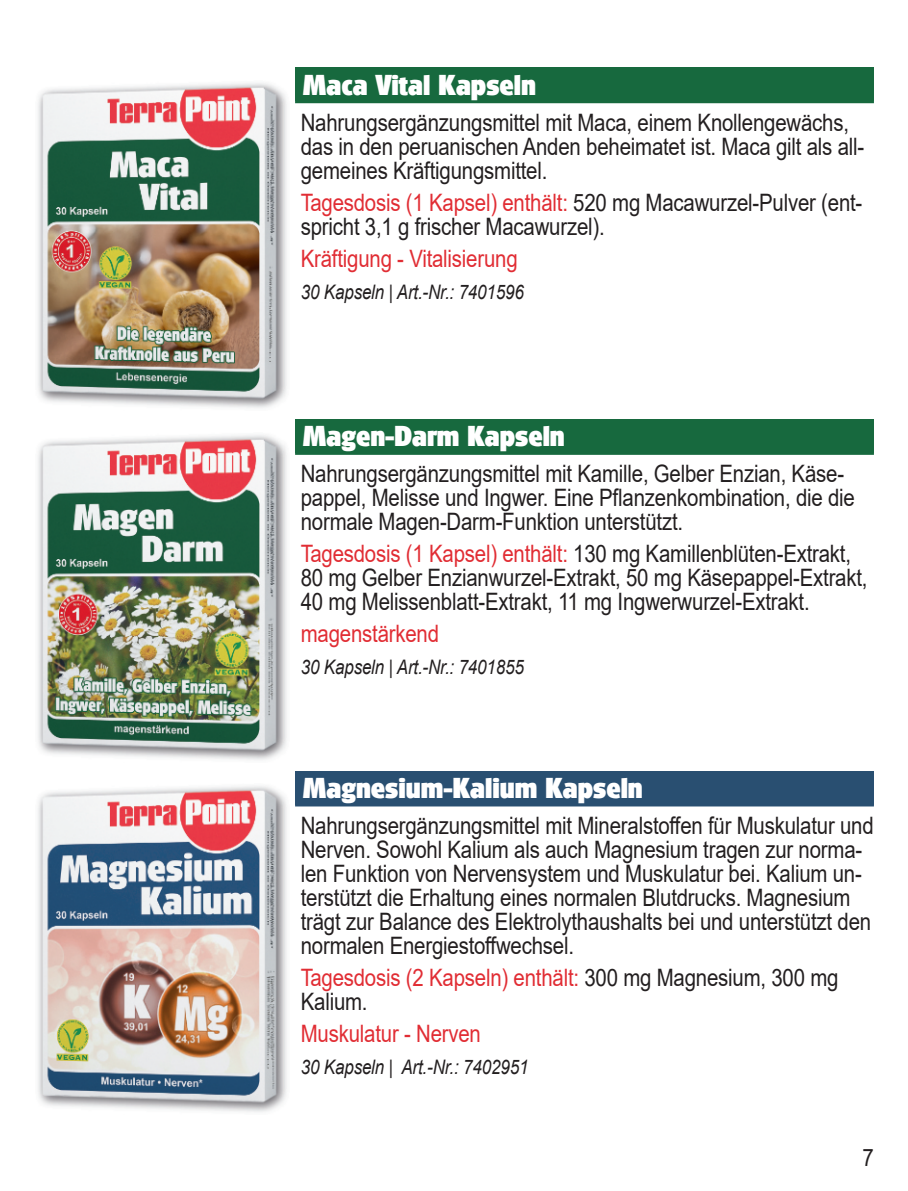
<style>
.page{position:relative;width:908px;height:1191px;background:#fff}
.page>*{position:absolute;margin:0;border:0;box-sizing:border-box;transform-origin:0 0}
.t1{font:28px "Palent";color:#fff}
.t2{font:24px/24px "Arial";letter-spacing:-.01em;color:#231f20;scale:.85 1}
.t3{font:24px/24px "Arial";letter-spacing:-.01em;color:#e12d34;scale:.85 1}
.t4{font:italic 20px "Arial";letter-spacing:-.01em;color:#231f20;scale:.85 1}
.s1{color:#e12d34}
.s2{color:#231f20}
</style>
<div class="page">
<hr style="left:295px;top:99px;width:578px;height:4px;background:#17693e">
<div style="left:295px;top:68px;width:578px;height:33px;background:#17693e"></div>
<svg style="left:295px;top:453px;width:578px;height:2px"></svg>
<div style="left:295px;top:419px;width:578px;height:34px;background:#17693e"></div>
<hr style="left:295px;top:802px;width:578px;height:4px;background:#294f71">
<div style="left:295px;top:771px;width:578px;height:33px;background:#294f71"></div>
<img style="left:283px;top:93px;width:4px;height:305px">
<img style="left:38px;top:83px;width:245px;height:325px">
<img style="left:283px;top:445px;width:4px;height:305px">
<img style="left:38px;top:435px;width:245px;height:325px">
<img style="left:283px;top:796px;width:4px;height:305px">
<img style="left:38px;top:786px;width:245px;height:326px">
<p class="t1" style="left:303px;top:68px;width:234px">Maca Vital Kapseln</p>
<p class="t2" style="left:300px;top:112px;width:664px">Nahrungsergänzungsmittel mit Maca, einem Knollengewächs, das in den peruanischen Anden beheimatet ist. Maca gilt als all&shy;gemeines Kräftigungsmittel.</p>
<p class="t2" style="left:300px;top:192px;width:662px"><span class="s1">Tagesdosis (1 Kapsel) enthält:</span> 520 mg Macawurzel-Pulver (ent&shy;spricht 3,1 g frischer Macawurzel).</p>
<p class="t3" style="left:300px;top:248px;width:256px">Kräftigung - Vitalisierung</p>
<p class="t4" style="left:300px;top:284px;width:264px">30 Kapseln | Art.-Nr.: 7401596</p>
<p class="t1" style="left:303px;top:419px;width:263px">Magen-Darm Kapseln</p>
<p class="t2" style="left:300px;top:464px;width:653px">Nahrungsergänzungsmittel mit Kamille, Gelber Enzian, Käse&shy;pappel, Melisse und Ingwer. Eine Pflanzenkombination, die die normale Magen-Darm-Funktion unterstützt.</p>
<p class="t2" style="left:300px;top:544px;width:668px"><span class="s1">Tagesdosis (1 Kapsel) enthält:</span> 130 mg Kamillenblüten-Extrakt,<br>80 mg Gelber Enzianwurzel-Extrakt, 50 mg Käsepappel-Extrakt,<br>40 mg Melissenblatt-Extrakt, 11 mg Ingwerwurzel-Extrakt.</p>
<p class="t3" style="left:300px;top:624px;width:164px">magenstärkend</p>
<p class="t4" style="left:300px;top:660px;width:264px">30 Kapseln | Art.-Nr.: 7401855</p>
<p class="t1" style="left:303px;top:771px;width:341px">Magnesium-Kalium Kapseln</p>
<p class="t2" style="left:300px;top:815px;width:675px">Nahrungsergänzungsmittel mit Mineralstoffen für Muskulatur und Nerven. Sowohl Kalium als auch Magnesium tragen zur norma&shy;len Funktion von Nervensystem und Muskulatur bei. Kalium un&shy;terstützt die Erhaltung eines normalen Blutdrucks. Magnesium trägt zur Balance des Elektrolythaushalts bei und unterstützt den normalen Energiestoffwechsel.</p>
<p class="t3" style="left:300px;top:967px;width:634px">Tagesdosis (2 Kapseln) enthält: <span class="s2">300 mg Magnesium, 300 mg<br>Kalium.</span></p>
<p class="t3" style="left:300px;top:1023px;width:213px">Muskulatur - Nerven</p>
<p class="t4" style="left:300px;top:1059px;width:269px">30 Kapseln | Art.-Nr.: 7402951</p>
<p class="t2" style="left:862px;top:1147px;width:15px">7</p>
</div>
